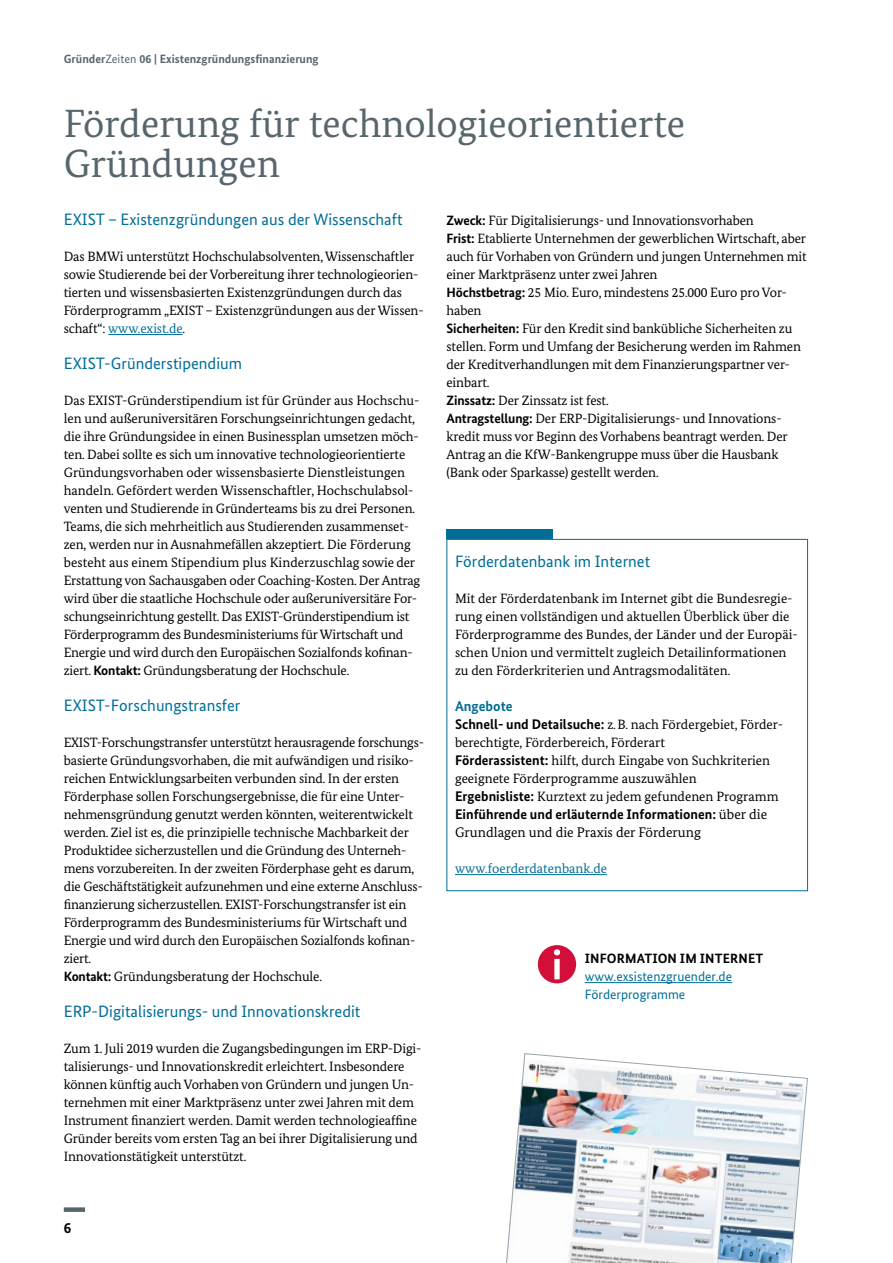
<style>
.page{position:relative;width:893px;height:1263px;background:#fff}
.page>*{position:absolute;margin:0;border:0;box-sizing:border-box;transform-origin:0 0}
.t1{font:39.45px/39.5px "Bundes Serif";color:#57666d}
.t2{font:16.5px "Bundes Sans";color:#006e97}
.t3{font:700 15px "Bundes Sans";color:#000}
.t4{font:700 14.25px "Bundes Sans";color:#006e97}
.t5{font:13.95px/18px "Bundes Serif";color:#000}
.t6{font:13.5px/18px "Bundes Serif";letter-spacing:-.01em;color:#000}
.t7{font:13.5px/18px "Bundes Sans";color:#006e97}
.t8{font:13.5px "Bundes Serif";color:#006e97}
.t9{font:700 13.5px "Bundes Sans";letter-spacing:.01em;color:#000}
.t10{font:700 12px "Bundes Sans";color:#57666d}
.s1{font-weight:400}
.s2{color:#006e97}
.s3{font-family:"Bundes Sans";font-weight:700}
.s4{font-family:"Bundes Sans";font-weight:700;font-size:13.95px}
</style>
<div class="page">
<div style="left:446px;top:539px;width:362px;height:352px;border:1px solid #006e97"></div>
<div style="left:446px;top:529px;width:107px;height:10px;background:#006e97"></div>
<hr style="left:108px;top:334px;width:75px;height:1px;background:#006e97">
<div style="left:64px;top:1207px;width:21px;height:5px;background:#57666d"></div>
<hr style="left:585px;top:982px;width:147px;height:1px;background:#006e97">
<div style="left:538px;top:945px;width:38px;height:38px;background:#d30e38;border-radius:50%"></div>
<svg style="left:554px;top:949px;width:6px;height:30px"></svg>
<hr style="left:455px;top:874px;width:152px;height:1px;background:#006e97">
<img style="left:506px;top:1053px;width:302px;height:210px">
<p class="t10" style="left:64px;top:52px;width:256px">Gründer<span class="s1">Zeiten</span> 06 | Existenzgründungsfinanzierung</p>
<h2 class="t1" style="left:64px;top:104px;width:623px">Förderung für technologieorientierte<br>Gründungen</h2>
<h3 class="t2" style="left:64px;top:209px;width:340px">EXIST – Existenzgründungen aus der Wissenschaft</h3>
<p class="t6" style="left:64px;top:247px;width:361px">Das BMWi unterstützt Hochschulabsolventen, Wissenschaftler sowie Studierende bei der Vorbereitung ihrer technologieorien&shy;tierten und wissensbasierten Existenzgründungen durch das Förderprogramm „EXIST – Existenzgründungen aus der Wissen&shy;schaft“: <span class="s2">www.exist.de</span>.</p>
<h3 class="t2" style="left:64px;top:353px;width:180px">EXIST-Gründerstipendium</h3>
<p class="t6" style="left:64px;top:391px;width:358px">Das EXIST-Gründerstipendium ist für Gründer aus Hochschu&shy;len und außeruniversitären Forschungseinrichtungen gedacht, die ihre Gründungsidee in einen Businessplan umsetzen möch&shy;ten. Dabei sollte es sich um innovative technologieorientierte Gründungsvorhaben oder wissensbasierte Dienstleistungen handeln. Gefördert werden Wissenschaftler, Hochschulabsol&shy;venten und Studierende in Gründerteams bis zu drei Personen.<br>Teams, die sich mehrheitlich aus Studierenden zusammenset&shy;zen, werden nur in Ausnahmefällen akzeptiert. Die Förderung besteht aus einem Stipendium plus Kinderzuschlag sowie der Erstattung von Sachausgaben oder Coaching-Kosten. Der Antrag wird über die staatliche Hochschule oder außeruniversitäre For&shy;schungseinrichtung gestellt. Das EXIST-Gründerstipendium ist Förderprogramm des Bundesministeriums für Wirtschaft und Energie und wird durch den Europäischen Sozialfonds kofinan&shy;ziert. <span class="s3">Kontakt:</span> Gründungsberatung der Hochschule.</p>
<h3 class="t2" style="left:64px;top:695px;width:178px">EXIST-Forschungstransfer</h3>
<p class="t6" style="left:64px;top:733px;width:362px">EXIST-Forschungstransfer unterstützt herausragende forschungs&shy;basierte Gründungsvorhaben, die mit aufwändigen und risiko&shy;reichen Entwicklungsarbeiten verbunden sind. In der ersten Förderphase sollen Forschungsergebnisse, die für eine Unter&shy;nehmensgründung genutzt werden könnten, weiterentwickelt werden. Ziel ist es, die prinzipielle technische Machbarkeit der Produktidee sicherzustellen und die Gründung des Unterneh&shy;mens vorzubereiten. In der zweiten Förderphase geht es darum, die Geschäftstätigkeit aufzunehmen und eine externe Anschluss&shy;finanzierung sicherzustellen. EXIST-Forschungstransfer ist ein Förderprogramm des Bundesministeriums für Wirtschaft und Energie und wird durch den Europäischen Sozialfonds kofinan&shy;ziert.<br><span class="s3">Kontakt:</span> Gründungsberatung der Hochschule.</p>
<h3 class="t2" style="left:64px;top:1001px;width:298px">ERP-Digitalisierungs- und Innovationskredit</h3>
<p class="t6" style="left:64px;top:1039px;width:359px">Zum 1. Juli 2019 wurden die Zugangsbedingungen im ERP-Digi&shy;talisierungs- und Innovationskredit erleichtert. Insbesondere können künftig auch Vorhaben von Gründern und jungen Un&shy;ternehmen mit einer Marktpräsenz unter zwei Jahren mit dem Instrument finanziert werden. Damit werden technologieaffine Gründer bereits vom ersten Tag an bei ihrer Digitalisierung und Innovationstätigkeit unterstützt.</p>
<p class="t6" style="left:446px;top:211px;width:309px"><span class="s3">Zweck:</span> Für Digitalisierungs- und Innovationsvorhaben</p>
<p class="t6" style="left:446px;top:229px;width:362px;text-align:justify"><span class="s3">Frist:</span> Etablierte Unternehmen der gewerblichen Wirtschaft, aber auch für Vorhaben von Gründern und jungen Unternehmen mit einer Marktpräsenz unter zwei Jahren</p>
<p class="t6" style="left:446px;top:283px;width:342px"><span class="s3">Höchstbetrag:</span> 25 Mio. Euro, mindestens 25.000 Euro pro Vor&shy;haben</p>
<p class="t6" style="left:446px;top:319px;width:356px"><span class="s3">Sicherheiten:</span> Für den Kredit sind bankübliche Sicherheiten zu stellen. Form und Umfang der Besicherung werden im Rahmen der Kreditverhandlungen mit dem Finanzierungspartner ver&shy;einbart.</p>
<p class="t6" style="left:446px;top:391px;width:164px"><span class="s3">Zinssatz:</span> Der Zinssatz ist fest.</p>
<p class="t6" style="left:446px;top:409px;width:343px"><span class="s3">Antragstellung:</span> Der ERP-Digitalisierungs- und Innovations&shy;kredit muss vor Beginn des Vorhabens beantragt werden. Der Antrag an die KfW-Bankengruppe muss über die Hausbank (Bank oder Sparkasse) gestellt werden.</p>
<h3 class="t2" style="left:455px;top:551px;width:197px">Förderdatenbank im Internet</h3>
<p class="t6" style="left:455px;top:589px;width:344px">Mit der Förderdatenbank im Internet gibt die Bundesregie&shy;rung einen vollständigen und aktuellen Überblick über die Förderprogramme des Bundes, der Länder und der Europäi&shy;schen Union und vermittelt zugleich Detailinformationen zu den Förderkriterien und Antragsmodalitäten.</p>
<h4 class="t4" style="left:455px;top:697px;width:59px">Angebote</h4>
<p class="t6" style="left:455px;top:715px;width:329px"><span class="s4">Schnell- und Detailsuche:</span> z.B. nach Fördergebiet, Förder&shy;berechtigte, Förderbereich, Förderart<br><span class="s4">Förderassistent:</span> hilft, durch Eingabe von Suchkriterien geeignete Förderprogramme auszuwählen<br><span class="s4">Ergebnisliste:</span> Kurztext zu jedem gefundenen Programm</p>
<p class="t5" style="left:455px;top:805px;width:314px"><span class="s3">Einführende und erläuternde Informationen:</span> über die<br>Grundlagen und die Praxis der Förderung</p>
<p class="t8" style="left:455px;top:860px;width:154px">www.foerderdatenbank.de</p>
<h4 class="t9" style="left:585px;top:950px;width:180px">INFORMATION IM INTERNET</h4>
<p class="t7" style="left:585px;top:967px;width:149px">www.exsistenzgruender.de<br>Förderprogramme</p>
<p class="t3" style="left:64px;top:1219px;width:9px">6</p>
</div>
